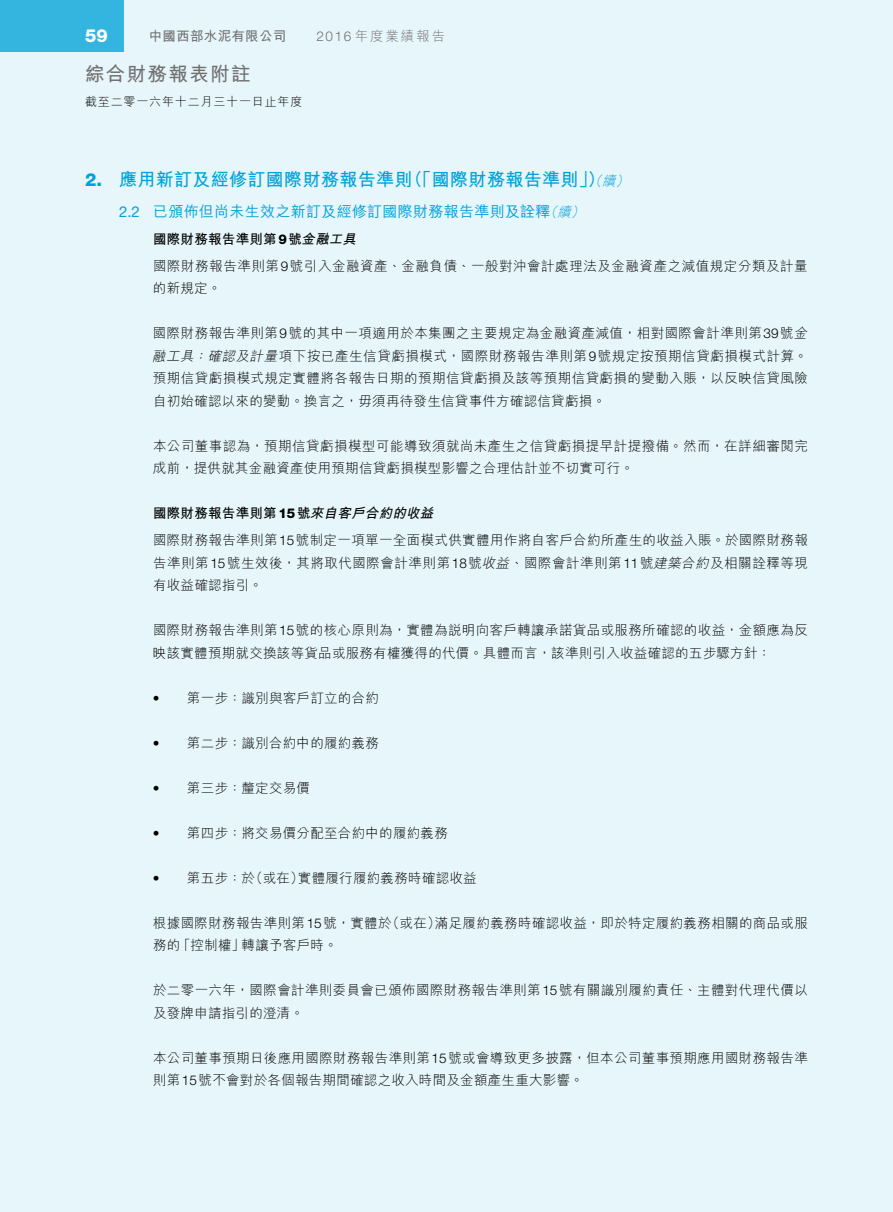
<style>
.page{position:relative;width:893px;height:1212px;background:#e6f6fb}
.page>*{position:absolute;margin:0;border:0;box-sizing:border-box;transform-origin:0 0}
.t1{font:700 19.5px "M Hei HK";letter-spacing:.07em;color:#727171}
.t2{font:700 18px "M Hei HK";letter-spacing:.02em;color:#00a2d9}
.t3{font:800 18px "Helvetica Neue LT Std";color:#fff}
.t4{font:800 18px "Helvetica Neue LT Std";color:#00a2d9}
.t5{font:500 15px "M Hei HK";letter-spacing:.02em;color:#00a2d9}
.t6{font:15px "Helvetica Neue LT Std";color:#00a2d9}
.t7{font:300 13.5px/22.5px "M Hei HK";letter-spacing:.025em;color:#000}
.t8{font:300 13.5px "M Hei HK";letter-spacing:.14em;color:#727171}
.t9{font:700 13.5px "M Hei HK";letter-spacing:.02em;color:#727171}
.t10{font:italic 300 13.5px "M Hei HK";color:#00a2d9}
.t11{font:300 13.5px "Helvetica Neue LT Std";color:#000}
.t12{font:italic 300 13.5px "M Hei HK";color:#000}
.t13{font:300 12px "M Hei HK";letter-spacing:.07em;color:#000}
.s1{font-family:"Helvetica Neue LT Std"}
.s2{font-weight:300;font-style:italic;font-size:13.5px}
.s3{font-weight:700}
.s4{font-family:"Helvetica Neue LT Std";font-weight:800}
.s5{font-weight:700;font-style:italic}
.s6{font-style:italic}
</style>
<div class="page">
<div style="left:0;top:0;width:124px;height:51px;background:#33b5e0"></div>
<h2 class="t3" style="left:85px;top:24px;width:24px">59</h2>
<p class="t9" style="left:149px;top:26px;width:139px">中國西部水泥有限公司</p>
<h1 class="t1" style="left:85px;top:60px;width:167px">綜合財務報表附註</h1>
<p class="t13" style="left:85px;top:96px;width:219px">截至二零一六年十二月三十一日止年度</p>
<p class="t8" style="left:316px;top:29px;width:130px"><span class="s1">2016</span>年度業績報告</p>
<h2 class="t4" style="left:85px;top:169px;width:19px">2.</h2>
<h2 class="t2" style="left:119px;top:166px;width:295px">應用新訂及經修訂國際財務報告準則</h2>
<h2 class="t2" style="left:405px;top:166px;width:202px">（「國際財務報告準則」）<span class="s2">（</span></h2>
<p class="t10" style="left:602px;top:174px;width:18px">續</p>
<p class="t10" style="left:616px;top:174px;width:18px">(</p>
<p class="t6" style="left:119px;top:203px;width:22px">2.2</p>
<p class="t5" style="left:153px;top:201px;width:399px">已頒佈但尚未生效之新訂及經修訂國際財務報告準則及詮釋</p>
<p class="t10" style="left:557px;top:205px;width:18px">續</p>
<p class="t10" style="left:544px;top:205px;width:18px">（</p>
<p class="t10" style="left:571px;top:205px;width:18px">(</p>
<p class="t7" style="left:153px;top:225px;width:656px;line-height:26.7px"><span class="s3">國際財務報告準則第</span><span class="s4">9</span> <span class="s3">號</span><span class="s5">金融工具<br></span>國際財務報告準則第<span class="s1">9</span>號引入金融資產、金融負債、一般對沖會計處理法及金融資產之減值規定分類及計量</p>
<p class="t7" style="left:153px;top:277px;width:70px">的新規定。</p>
<p class="t7" style="left:153px;top:322px;width:658px;text-align:right">國際財務報告準則第<span class="s1">9</span>號的其中一項適用於本集團之主要規定為金融資產減值，相對國際會計準則第<span class="s1">39</span>號<span class="s6">金確認及計量</span>項下按已產生信貸虧損模式，國際財務報告準則第<span class="s1">9</span>號規定按預期信貸虧損模式計算。</p>
<p class="t12" style="left:152px;top:349px;width:46px">融工具</p>
<p class="t7" style="left:153px;top:367px;width:656px">預期信貸虧損模式規定實體將各報告日期的預期信貸虧損及該等預期信貸虧損的變動入賬，以反映信貸風險自初始確認以來的變動。換言之，毋須再待發生信貸事件方確認信貸虧損。</p>
<p class="t7" style="left:153px;top:434px;width:656px">本公司董事認為，預期信貸虧損模型可能導致須就尚未產生之信貸虧損提早計提撥備。然而，在詳細審閱完成前，提供就其金融資產使用預期信貸虧損模型影響之合理估計並不切實可行。</p>
<p class="t7" style="left:153px;top:500px;width:656px;line-height:26.7px"><span class="s3">國際財務報告準則第</span><span class="s4">1 5</span> <span class="s3">號</span><span class="s5">來自客戶合約的收益<br></span>國際財務報告準則第<span class="s1">15</span>號制定一項單一全面模式供實體用作將自客戶合約所產生的收益入賬。於國際財務報</p>
<p class="t7" style="left:153px;top:551px;width:656px">告準則第<span class="s1">15</span>號生效後，其將取代國際會計準則第<span class="s1">18</span>號<span class="s6">收益</span>、國際會計準則第<span class="s1">11</span>號<span class="s6">建築合約</span>及相關詮釋等現有收益確認指引。</p>
<p class="t7" style="left:153px;top:619px;width:656px">國際財務報告準則第<span class="s1">15</span>號的核心原則為，實體為說明向客戶轉讓承諾貨品或服務所確認的收益，金額應為反映該實體預期就交換該等貨品或服務有權獲得的代價。具體而言，該準則引入收益確認的五步驟方針：</p>
<p class="t7" style="left:187px;top:686px;width:193px">第一步：識別與客戶訂立的合約</p>
<p class="t12" style="left:194px;top:349px;width:18px">：</p>
<p class="t11" style="left:153px;top:689px;width:8px">•</p>
<p class="t11" style="left:153px;top:734px;width:8px">•</p>
<p class="t7" style="left:187px;top:731px;width:193px">第二步：識別合約中的履約義務</p>
<p class="t11" style="left:153px;top:779px;width:8px">•</p>
<p class="t7" style="left:187px;top:776px;width:125px">第三步：釐定交易價</p>
<p class="t11" style="left:153px;top:824px;width:8px">•</p>
<p class="t7" style="left:187px;top:821px;width:262px">第四步：將交易價分配至合約中的履約義務</p>
<p class="t11" style="left:153px;top:869px;width:8px">•</p>
<p class="t7" style="left:187px;top:866px;width:118px">第五步：（於或在）</p>
<p class="t7" style="left:298px;top:866px;width:180px">實體履行履約義務時確認收益</p>
<p class="t7" style="left:386px;top:911px;width:56px">（或在）</p>
<p class="t7" style="left:242px;top:911px;width:152px;text-indent:-89px">根據國際財務報告準則第<span class="s1">15</span>號，實體於轉讓予客戶時。</p>
<p class="t7" style="left:435px;top:911px;width:375px">滿足履約義務時確認收益，即於特定履約義務相關的商品或服</p>
<p class="t7" style="left:177px;top:933px;width:70px">「控制權」</p>
<p class="t7" style="left:153px;top:933px;width:29px">務的</p>
<p class="t7" style="left:153px;top:979px;width:656px">於二零一六年，國際會計準則委員會已頒佈國際財務報告準則第<span class="s1">15</span>號有關識別履約責任、主體對代理代價以及發牌申請指引的澄清。</p>
<p class="t7" style="left:153px;top:1046px;width:656px">本公司董事預期日後應用國際財務報告準則第<span class="s1">15</span>號或會導致更多披露，但本公司董事預期應用國財務報告準則第<span class="s1">15</span>號不會對於各個報告期間確認之收入時間及金額產生重大影響。</p>
</div>
